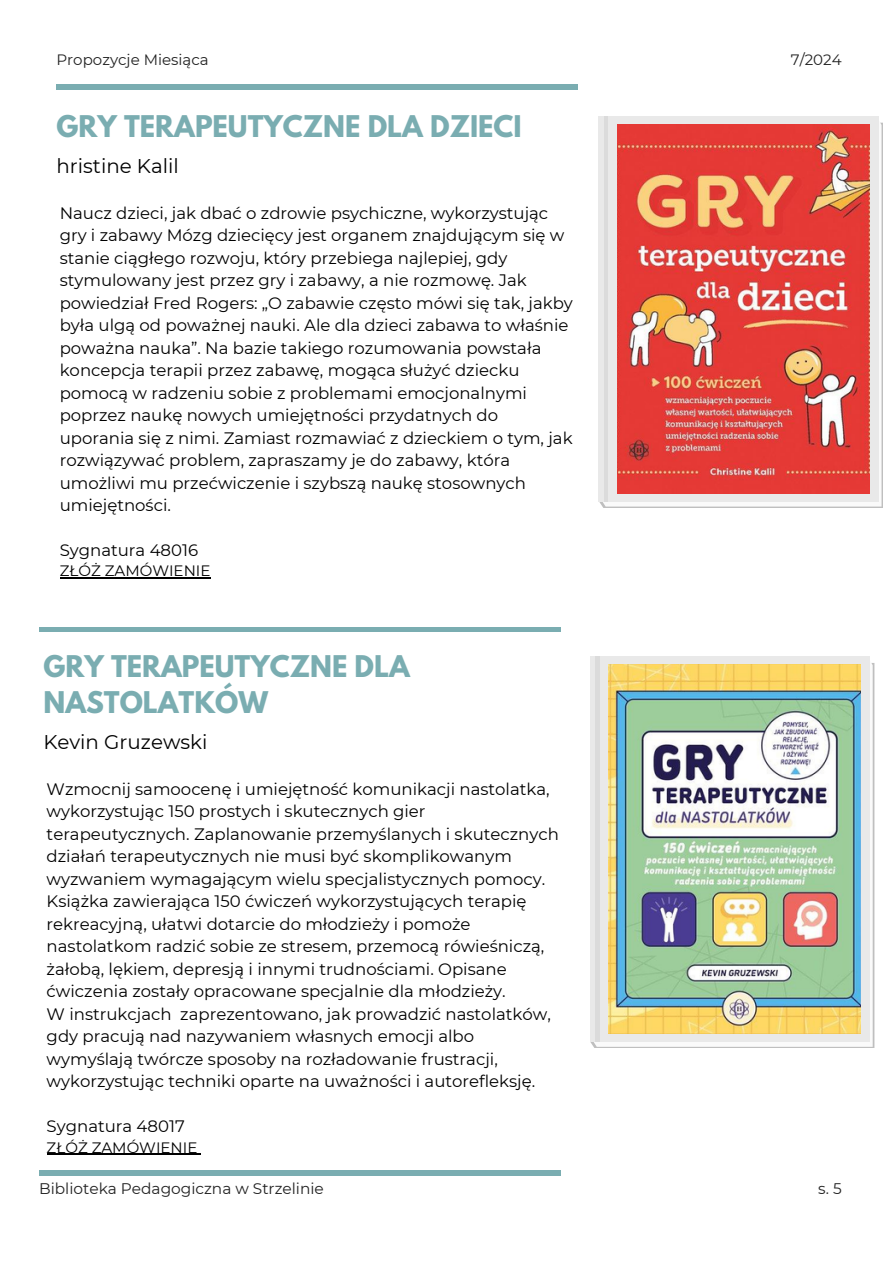
<style>
.page{position:relative;width:894px;height:1264px;background:#fff}
.page>*{position:absolute;margin:0;border:0;box-sizing:border-box;transform-origin:0 0}
.t1{font:700 26.4px/36px "League Spartan";color:#7aadb1}
.t2{font:19.8px "Montserrat";color:#000}
.t3{font:16.5px/22.5px "Montserrat";color:#000}
.t4{font:15.3px "Montserrat";color:#222}
.t5{font:15px "Montserrat";color:#000}
.t6{font:15px "Montserrat";color:#222}
</style>
<div class="page">
<hr style="left:39px;top:627px;width:521px;height:4px;background:#7aadb1">
<div style="left:39px;top:1170px;width:521px;height:5px;background:#7aadb1"></div>
<div style="left:57px;top:84px;width:520px;height:5px;background:#7aadb1"></div>
<svg style="left:601px;top:119px;width:280px;height:387px"></svg>
<div style="left:598px;top:116px;width:280px;height:385px;background:#e9e9e9"></div>
<img style="left:617px;top:124px;width:252px;height:369px">
<hr style="left:604px;top:116px;width:3px;height:385px;background:#dbdbdb">
<svg style="left:592px;top:659px;width:280px;height:387px"></svg>
<div style="left:589px;top:656px;width:280px;height:385px;background:#e9e9e9"></div>
<img style="left:608px;top:664px;width:252px;height:369px">
<hr style="left:595px;top:656px;width:4px;height:385px;background:#dbdbdb">
<hr style="left:60px;top:577px;width:150px;height:1px;background:#000">
<hr style="left:47px;top:1153px;width:150px;height:1px;background:#000">
<p class="t6" style="left:56px;top:50px;width:154px">Propozycje Miesiąca</p>
<p class="t6" style="left:790px;top:50px;width:52px">7/2024</p>
<p class="t1" style="left:56px;top:112px;width:466px">GRY TERAPEUTYCZNE DLA DZIECI</p>
<p class="t2" style="left:56px;top:153px;width:124px">hristine Kalil</p>
<p class="t3" style="left:60px;top:201px;width:514px">Naucz dzieci, jak dbać o zdrowie psychiczne, wykorzystując gry i zabawy Mózg dziecięcy jest organem znajdującym się w stanie ciągłego rozwoju, który przebiega najlepiej, gdy stymulowany jest przez gry i zabawy, a nie rozmowę. Jak powiedział Fred Rogers: „O zabawie często mówi się tak, jakby była ulgą od poważnej nauki. Ale dla dzieci zabawa to właśnie poważna nauka”. Na bazie takiego rozumowania powstała koncepcja terapii przez zabawę, mogąca służyć dziecku pomocą w radzeniu sobie z problemami emocjonalnymi poprzez naukę nowych umiejętności przydatnych do uporania się z nimi. Zamiast rozmawiać z dzieckiem o tym, jak rozwiązywać problem, zapraszamy je do zabawy, która umożliwi mu przećwiczenie i szybszą naukę stosownych umiejętności.</p>
<h1 class="t3" style="left:60px;top:539px;width:140px">Sygnatura 48016</h1>
<h2 class="t5" style="left:60px;top:562px;width:152px">ZŁÓŻ ZAMÓWIENIE</h2>
<p class="t1" style="left:43px;top:652px;width:368px">GRY TERAPEUTYCZNE DLA<br>NASTOLATKÓW</p>
<p class="t2" style="left:43px;top:729px;width:165px">Kevin Gruzewski</p>
<p class="t3" style="left:47px;top:777px;width:513px">Wzmocnij samoocenę i umiejętność komunikacji nastolatka, wykorzystując 150 prostych i skutecznych gier terapeutycznych. Zaplanowanie przemyślanych i skutecznych działań terapeutycznych nie musi być skomplikowanym wyzwaniem wymagającym wielu specjalistycznych pomocy.<br>Książka zawierająca 150 ćwiczeń wykorzystujących terapię rekreacyjną, ułatwi dotarcie do młodzieży i pomoże nastolatkom radzić sobie ze stresem, przemocą rówieśniczą, żałobą, lękiem, depresją i innymi trudnościami. Opisane ćwiczenia zostały opracowane specjalnie dla młodzieży.</p>
<p class="t3" style="left:47px;top:1002px;width:505px">W instrukcjach zaprezentowano, jak prowadzić nastolatków, gdy pracują nad nazywaniem własnych emocji albo wymyślają twórcze sposoby na rozładowanie frustracji, wykorzystując techniki oparte na uważności i autorefleksję.</p>
<p class="t3" style="left:47px;top:1115px;width:140px">Sygnatura 48017</p>
<p class="t5" style="left:47px;top:1138px;width:152px">ZŁÓŻ ZAMÓWIENIE</p>
<p class="t4" style="left:39px;top:1179px;width:286px">Biblioteka Pedagogiczna w Strzelinie</p>
<p class="t4" style="left:818px;top:1179px;width:25px">s. 5</p>
</div>
